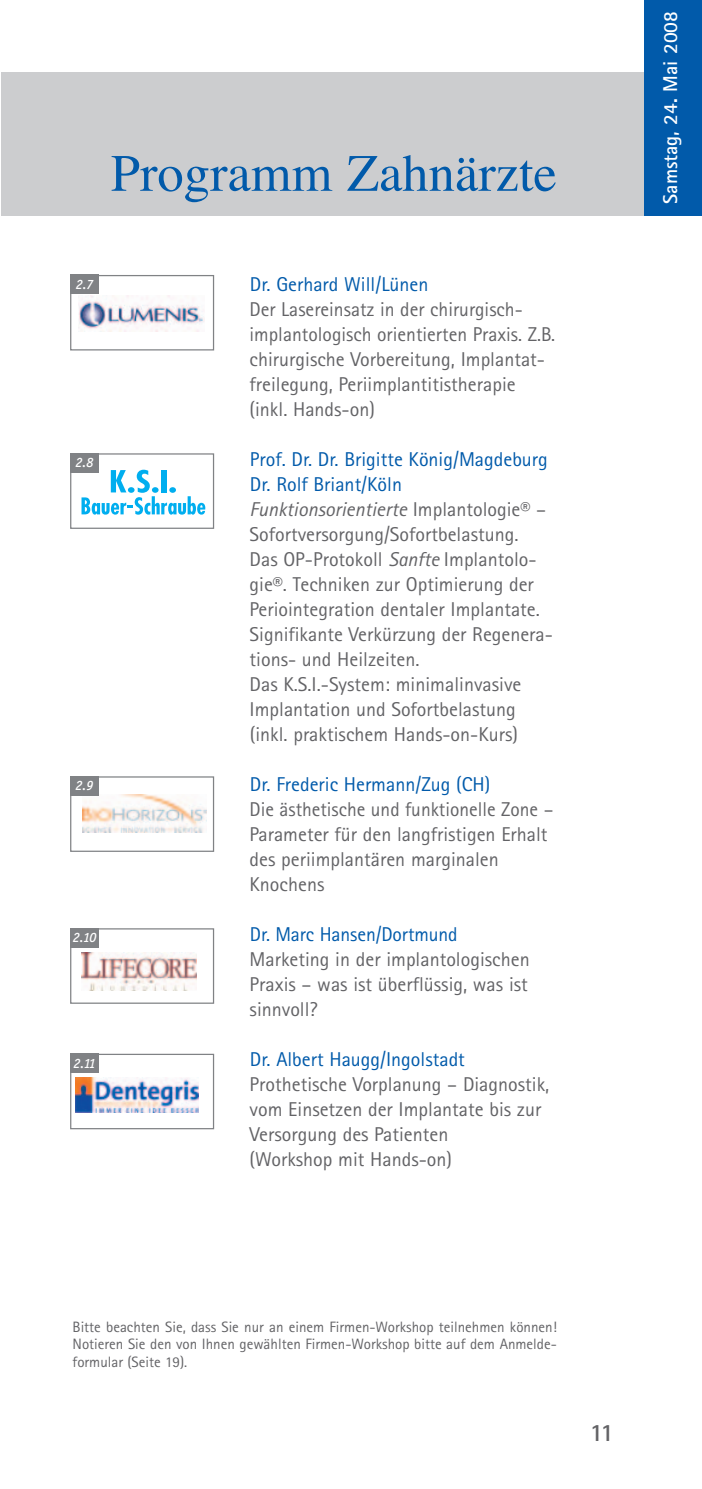
<style>
.page{position:relative;width:702px;height:1489px;background:#fff}
.page>*{position:absolute;margin:0;border:0;box-sizing:border-box;transform-origin:0 0}
.t1{font:52.5px "Times";color:#015aaa}
.t2{font:700 25px "Rotis Sans Serif";color:#636366}
.t3{font:20px/25px "Rotis Sans Serif";color:#636366}
.t4{font:20px "Rotis Sans Serif";color:#015aaa}
.t5{font:700 20px "Rotis Sans Serif";color:#fff}
.t6{font:15px/17px "Rotis Sans Serif";color:#636366;text-align:justify}
.t7{font:italic 500 13.75px "Officina San ITC";color:#fff}
.s1{color:#015aaa}
.s2{font-style:italic}
</style>
<div class="page">
<div style="left:1px;top:72px;width:698px;height:144px;background:#cccdcf"></div>
<div style="left:644px;top:1px;width:57px;height:215px;background:#015aaa"></div>
<svg style="left:81px;top:469px;width:124px;height:45px"></svg>
<div style="left:161px;top:470px;width:6px;height:22px;background:#00aeef"></div>
<div style="left:169px;top:487px;width:7px;height:6px;background:#00aeef;border-radius:50%"></div>
<div style="left:70px;top:453px;width:144px;height:76px;border:1px solid #808285"></div>
<img style="left:81px;top:952px;width:115px;height:38px">
<div style="left:70px;top:928px;width:144px;height:75px;border:1px solid #808285"></div>
<div style="left:70px;top:453px;width:29px;height:19px;background:#808285"></div>
<img style="left:83px;top:794px;width:123px;height:38px">
<div style="left:70px;top:776px;width:144px;height:75px;border:1px solid #808285"></div>
<div style="left:70px;top:776px;width:29px;height:19px;background:#808285"></div>
<div style="left:70px;top:928px;width:29px;height:19px;background:#808285"></div>
<img style="left:76px;top:1077px;width:122px;height:34px">
<div style="left:70px;top:1053px;width:144px;height:76px;border:1px solid #808285"></div>
<div style="left:70px;top:1053px;width:29px;height:19px;background:#808285"></div>
<img style="left:79px;top:295px;width:126px;height:36px">
<div style="left:70px;top:275px;width:144px;height:75px;border:1px solid #808285"></div>
<div style="left:70px;top:275px;width:29px;height:19px;background:#808285"></div>
<h1 class="t1" style="left:111px;top:154px;width:447px">Programm Zahnärzte</h1>
<p class="t7" style="left:76px;top:279px;width:19px">2.7</p>
<p class="t7" style="left:76px;top:457px;width:20px">2.8</p>
<p class="t7" style="left:76px;top:780px;width:20px">2.9</p>
<p class="t7" style="left:73px;top:932px;width:25px">2.10</p>
<p class="t7" style="left:73px;top:1057px;width:24px">2.11</p>
<p class="t4" style="left:250px;top:277px;width:180px">Dr. Gerhard Will/Lünen</p>
<p class="t3" style="left:249px;top:298px;width:307px">Der Lasereinsatz in der chirurgisch&shy;implantologisch orientierten Praxis. Z.B. chirurgische Vorbereitung, Implantat&shy;freilegung, Periimplantitistherapie (inkl. Hands-on)</p>
<p class="t3" style="left:249px;top:448px;width:305px"><span class="s1">Prof. Dr. Dr. Brigitte König/Magdeburg Dr. Rolf Briant/Köln </span><span class="s2">Funktionsorientierte</span> Implantologie® – Sofortversorgung/Sofortbelastung.<br>Das OP-Protokoll <span class="s2">Sanfte</span> Implantolo&shy;gie®. Techniken zur Optimierung der Periointegration dentaler Implantate.<br>Signifikante Verkürzung der Regenera&shy;tions- und Heilzeiten.<br>Das K.S.I.-System: minimalinvasive Implantation und Sofortbelastung (inkl. praktischem Hands-on-Kurs)</p>
<p class="t4" style="left:250px;top:777px;width:242px">Dr. Frederic Hermann/Zug (CH)</p>
<p class="t3" style="left:249px;top:798px;width:305px">Die ästhetische und funktionelle Zone –<br>Parameter für den langfristigen Erhalt des periimplantären marginalen<br>Knochens</p>
<p class="t4" style="left:250px;top:927px;width:209px">Dr. Marc Hansen/Dortmund</p>
<p class="t3" style="left:249px;top:948px;width:281px;text-align:justify">Marketing in der implantologischen Praxis – was ist überflüssig, was ist sinnvoll?</p>
<p class="t4" style="left:250px;top:1052px;width:216px">Dr. Albert Haugg/Ingolstadt</p>
<p class="t3" style="left:249px;top:1073px;width:301px">Prothetische Vorplanung – Diagnostik, vom Einsetzen der Implantate bis zur<br>Versorgung des Patienten<br>(Workshop mit Hands-on)</p>
<p class="t5" style="left:663px;top:204px;width:194px;rotate:-90deg">Samstag, 24. Mai 2008</p>
<p class="t6" style="left:73px;top:1320px;width:485px">Bitte beachten Sie, dass Sie nur an einem Firmen-Workshop teilnehmen können!<br>Notieren Sie den von Ihnen gewählten Firmen-Workshop bitte auf dem Anmelde&shy;formular (Seite 19).</p>
<p class="t2" style="left:590px;top:1423px;width:26px">11</p>
</div>
